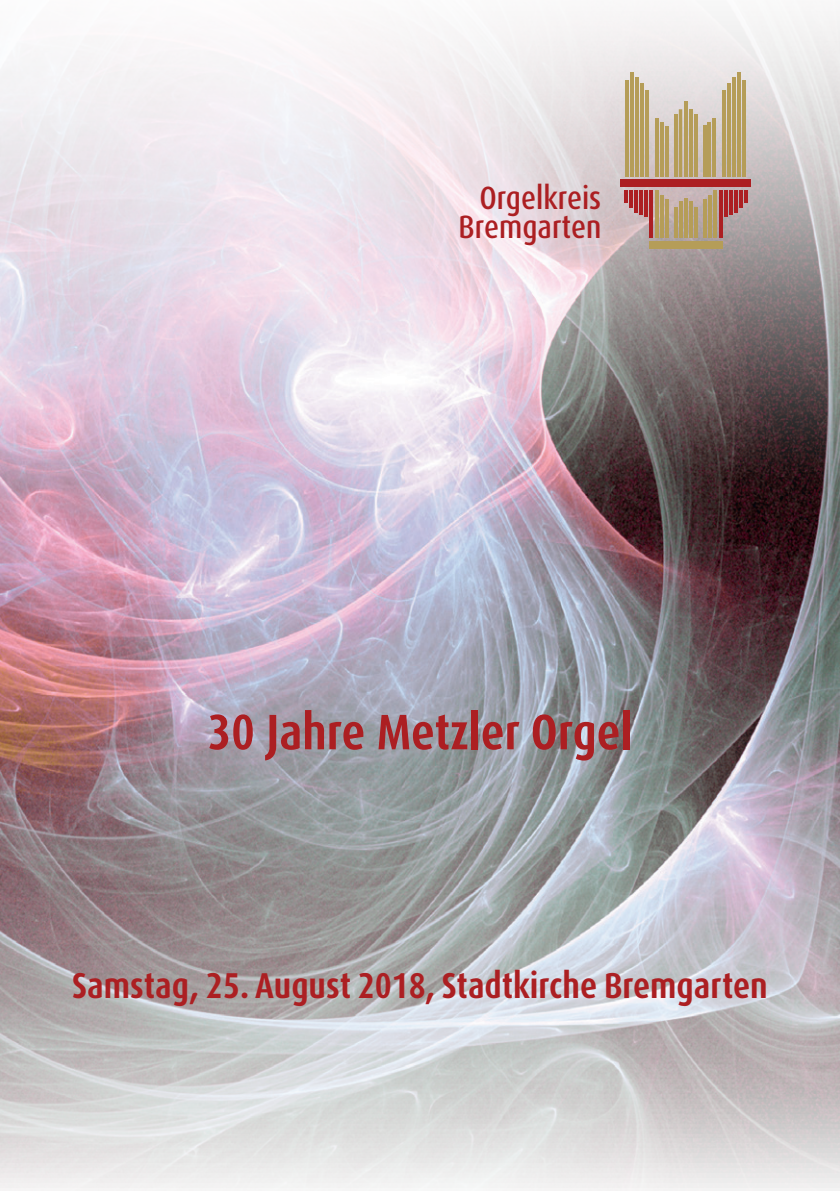
<style>
.page{position:relative;width:840px;height:1191px;background:#fff}
.page>*{position:absolute;margin:0;border:0;box-sizing:border-box;transform-origin:0 0}
.t1{font:700 condensed 50px "Dax OT";color:#ac1f22}
.Untertitel{font:700 condensed 36px "Dax OT";color:#ac1f22}
.t2{font:500 condensed 32.2px/28.6px "Dax OT";color:#ac1f22;text-align:right}
</style>
<div class="page">
<img style="left:0;top:16px;width:839px;height:1175px">
<svg style="left:643px;top:190px;width:4px;height:27px"></svg>
<svg style="left:638px;top:190px;width:4px;height:25px"></svg>
<svg style="left:648px;top:190px;width:4px;height:48px"></svg>
<svg style="left:673px;top:208px;width:4px;height:30px"></svg>
<hr style="left:665px;top:199px;width:3px;height:39px;background:#b59d58">
<hr style="left:660px;top:195px;width:3px;height:43px;background:#b59d58">
<hr style="left:655px;top:190px;width:3px;height:48px;background:#b59d58">
<svg style="left:683px;top:198px;width:4px;height:40px"></svg>
<svg style="left:628px;top:190px;width:4px;height:18px"></svg>
<svg style="left:623px;top:190px;width:4px;height:13px"></svg>
<svg style="left:633px;top:190px;width:4px;height:23px"></svg>
<svg style="left:693px;top:208px;width:4px;height:30px"></svg>
<svg style="left:723px;top:190px;width:4px;height:27px"></svg>
<svg style="left:728px;top:190px;width:4px;height:25px"></svg>
<hr style="left:702px;top:199px;width:3px;height:39px;background:#b59d58">
<svg style="left:718px;top:190px;width:4px;height:48px"></svg>
<hr style="left:707px;top:195px;width:3px;height:43px;background:#b59d58">
<hr style="left:712px;top:190px;width:3px;height:48px;background:#b59d58">
<svg style="left:738px;top:190px;width:4px;height:18px"></svg>
<svg style="left:743px;top:190px;width:4px;height:13px"></svg>
<svg style="left:733px;top:190px;width:4px;height:23px"></svg>
<div style="left:619px;top:180px;width:131px;height:7px;background:#ac1f22"></div>
<div style="left:648px;top:241px;width:74px;height:7px;background:#b59d58"></div>
<svg style="left:673px;top:114px;width:4px;height:63px"></svg>
<svg style="left:644px;top:90px;width:4px;height:87px"></svg>
<svg style="left:639px;top:84px;width:4px;height:93px"></svg>
<svg style="left:664px;top:126px;width:4px;height:51px"></svg>
<svg style="left:659px;top:123px;width:4px;height:54px"></svg>
<svg style="left:654px;top:118px;width:4px;height:59px"></svg>
<hr style="left:683px;top:102px;width:3px;height:75px;background:#b59d58">
<svg style="left:678px;top:109px;width:4px;height:68px"></svg>
<svg style="left:629px;top:72px;width:4px;height:105px"></svg>
<svg style="left:624px;top:80px;width:4px;height:97px"></svg>
<svg style="left:634px;top:78px;width:4px;height:99px"></svg>
<svg style="left:688px;top:109px;width:4px;height:68px"></svg>
<hr style="left:722px;top:90px;width:3px;height:87px;background:#b59d58">
<hr style="left:727px;top:84px;width:3px;height:93px;background:#b59d58">
<hr style="left:702px;top:126px;width:3px;height:51px;background:#b59d58">
<hr style="left:707px;top:123px;width:3px;height:54px;background:#b59d58">
<hr style="left:712px;top:118px;width:3px;height:59px;background:#b59d58">
<hr style="left:737px;top:72px;width:3px;height:105px;background:#b59d58">
<hr style="left:742px;top:80px;width:3px;height:97px;background:#b59d58">
<hr style="left:732px;top:78px;width:3px;height:99px;background:#b59d58">
<svg style="left:688px;top:201px;width:4px;height:37px"></svg>
<svg style="left:678px;top:201px;width:4px;height:37px"></svg>
<svg style="left:693px;top:114px;width:4px;height:63px"></svg>
<p class="t2" style="left:458px;top:184px;width:144px">Orgelkreis<br>Bremgarten</p>
<p class="t1" style="left:207px;top:700px;width:426px">30 Jahre Metzler Orgel</p>
<p class="Untertitel" style="left:72px;top:962px;width:697px">Samstag, 25. August 2018, Stadtkirche Bremgarten</p>
</div>
